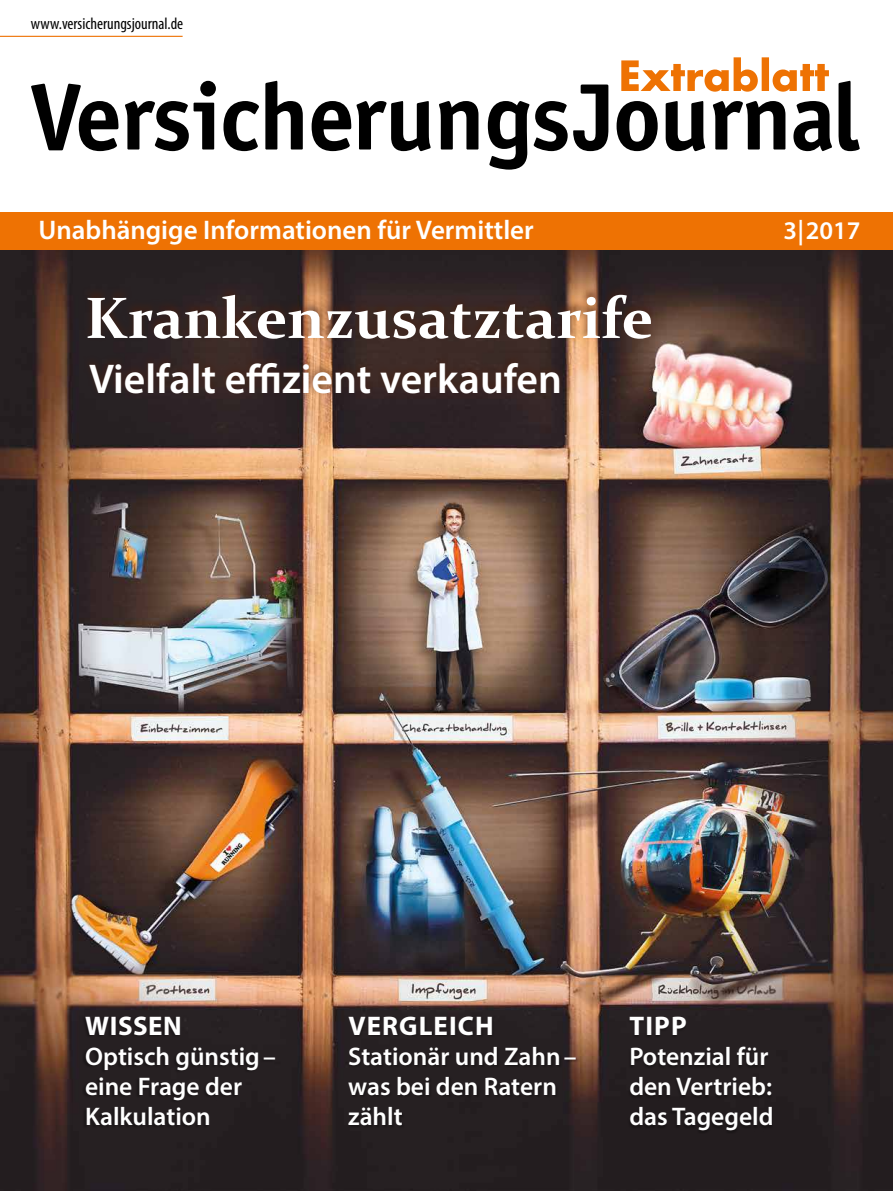
<style>
.page{position:relative;width:893px;height:1191px;background:#fff}
.page>*{position:absolute;margin:0;border:0;box-sizing:border-box;transform-origin:0 0}
.t1{font:700 58.65px "Constantia";color:#fff}
.t2{font:600 41.7px "Myriad Pro";color:#fff}
.t3{font:600 27px "Myriad Pro";color:#fff}
.t4{font:700 27px "Myriad Pro";letter-spacing:.04em;color:#fff}
.t5{font:600 25.5px/30px "Myriad Pro";color:#fff}
.t6{font:condensed 16.5px "Myriad Pro";color:#000}
</style>
<div class="page">
<div style="left:0;top:213px;width:893px;height:38px;background:#ee7203"></div>
<hr style="left:0;top:36px;width:183px;height:1px;background:#ee7203">
<svg style="left:621px;top:57px;width:208px;height:35px"></svg>
<svg style="left:31px;top:84px;width:87px;height:67px"></svg>
<svg style="left:125px;top:81px;width:91px;height:70px"></svg>
<svg style="left:223px;top:101px;width:36px;height:50px"></svg>
<svg style="left:265px;top:81px;width:38px;height:68px"></svg>
<svg style="left:312px;top:101px;width:119px;height:50px"></svg>
<svg style="left:439px;top:101px;width:39px;height:48px"></svg>
<svg style="left:488px;top:84px;width:120px;height:86px"></svg>
<svg style="left:617px;top:101px;width:41px;height:50px"></svg>
<svg style="left:666px;top:101px;width:39px;height:50px"></svg>
<svg style="left:713px;top:101px;width:72px;height:48px"></svg>
<svg style="left:793px;top:101px;width:39px;height:50px"></svg>
<svg style="left:838px;top:81px;width:22px;height:70px"></svg>
<img style="left:0;top:251px;width:893px;height:940px">
<div style="left:81px;top:283px;width:576px;height:114px;background:#451f10;opacity:.7"></div>
<div style="left:627px;top:1017px;width:146px;height:116px;background:#231d1f"></div>
<div style="left:82px;top:1016px;width:193px;height:112px;background:#262022"></div>
<div style="left:348px;top:1016px;width:231px;height:112px;background:#262022"></div>
<p class="t6" style="left:31px;top:14px;width:154px">www.versicherungsjournal.de</p>
<p class="t3" style="left:38px;top:213px;width:497px">Unabhängige Informationen für Vermittler</p>
<p class="t5" style="left:784px;top:215px;width:78px">3|2017</p>
<h1 class="t1" style="left:85px;top:277px;width:569px">Krankenzusatztarife</h1>
<h2 class="t2" style="left:89px;top:353px;width:474px">Vielfalt effizient verkaufen</h2>
<p class="t4" style="left:85px;top:1008px;width:98px">WISSEN</p>
<p class="t5" style="left:85px;top:1040px;width:192px">Optisch günstig– eine Frage der<br>Kalkulation</p>
<p class="t4" style="left:348px;top:1008px;width:147px">VERGLEICH</p>
<p class="t5" style="left:348px;top:1040px;width:230px">Stationär und Zahn– was bei den Ratern zählt</p>
<p class="t4" style="left:630px;top:1008px;width:59px">TIPP</p>
<p class="t5" style="left:629px;top:1040px;width:146px">Potenzial für den Vertrieb: das Tagegeld</p>
</div>
